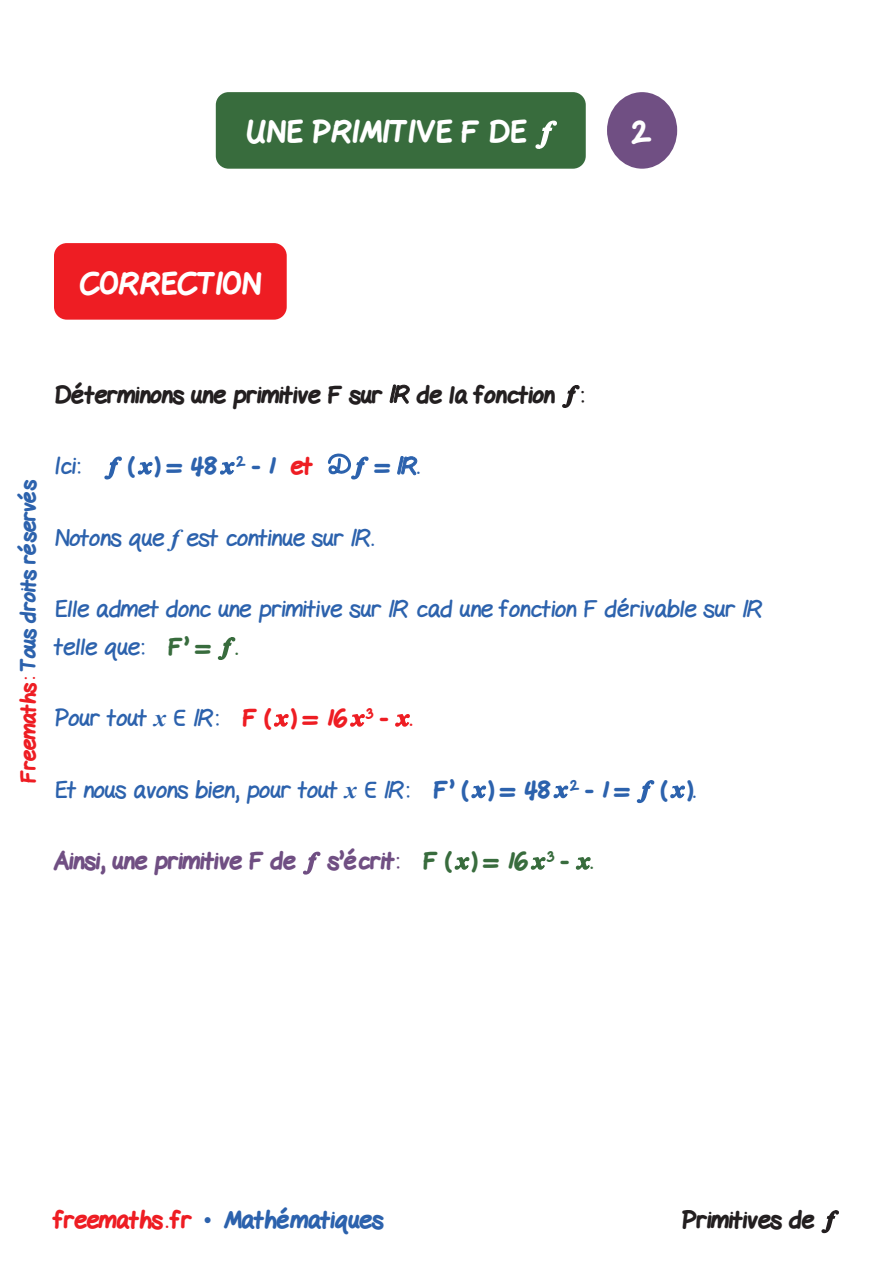
<style>
.page{position:relative;width:893px;height:1263px;background:#fff}
.page>*{position:absolute;margin:0;border:0;box-sizing:border-box;transform-origin:0 0}
.t1{font:800 30px "Gel Pen";color:#fff}
.Texte-corr{font:24px/37.5px "Gel Pen";color:#2c62ad}
.Texte-Ennonce{font:800 24px "Gel Pen";color:#231f20}
.Texte-corr-2{font:800 24px "Gel Pen";color:#2c62ad}
.Texte-corr-3{font:800 24px "Gel Pen";color:#704f83}
.t2{font:800 21px "Gel Pen";letter-spacing:-.01em;color:#2c62ad}
.s1{color:#ee1d23}
.s2{font-family:"Times New Roman";font-weight:700;font-style:italic}
.s3{font-weight:800;color:#386c3d}
.s4{color:#386c3d}
.s5{font-weight:800;color:#ee1d23}
.s6{font-weight:800}
.s7{font-family:"Times New Roman";font-weight:400}
</style>
<div class="page">
<div style="left:54px;top:243px;width:233px;height:77px;background:#ee1d23;border-radius:13px"></div>
<div style="left:607px;top:92px;width:70px;height:77px;background:#704f83;border-radius:50%"></div>
<div style="left:216px;top:92px;width:370px;height:77px;background:#386c3d;border-radius:13px"></div>
<svg style="left:535px;top:120px;width:22px;height:29px"></svg>
<svg style="left:389px;top:384px;width:21px;height:20px"></svg>
<svg style="left:562px;top:385px;width:18px;height:23px"></svg>
<svg style="left:104px;top:456px;width:18px;height:24px"></svg>
<svg style="left:137px;top:462px;width:16px;height:13px"></svg>
<svg style="left:220px;top:462px;width:15px;height:13px"></svg>
<svg style="left:327px;top:453px;width:42px;height:27px"></svg>
<svg style="left:397px;top:456px;width:20px;height:20px"></svg>
<svg style="left:217px;top:637px;width:19px;height:23px"></svg>
<svg style="left:273px;top:714px;width:16px;height:13px"></svg>
<svg style="left:350px;top:714px;width:15px;height:13px"></svg>
<svg style="left:395px;top:714px;width:15px;height:13px"></svg>
<svg style="left:471px;top:785px;width:16px;height:14px"></svg>
<svg style="left:553px;top:785px;width:16px;height:14px"></svg>
<svg style="left:636px;top:780px;width:19px;height:24px"></svg>
<svg style="left:670px;top:785px;width:15px;height:14px"></svg>
<svg style="left:303px;top:851px;width:18px;height:24px"></svg>
<svg style="left:454px;top:857px;width:16px;height:13px"></svg>
<svg style="left:530px;top:857px;width:16px;height:13px"></svg>
<svg style="left:575px;top:857px;width:16px;height:13px"></svg>
<svg style="left:821px;top:1210px;width:18px;height:24px"></svg>
<p class="t1" style="left:245px;top:109px;width:283px">UNE PRIMITIVE F DE</p>
<p class="t1" style="left:632px;top:109px;width:21px">2</p>
<p class="t1" style="left:80px;top:260px;width:183px">CORRECTION</p>
<p class="Texte-Ennonce" style="left:54px;top:376px;width:330px">Déterminons une primitive F sur</p>
<p class="Texte-Ennonce" style="left:417px;top:376px;width:169px">de la fonction :</p>
<p class="t2" style="left:12px;top:783px;width:305px;rotate:-90deg"><span class="s1">Freemaths:</span> Tous droits réservés</p>
<p class="Texte-corr" style="left:54px;top:445px;width:28px">Ici:</p>
<p class="Texte-corr-2" style="left:128px;top:447px;width:186px">( ) = 48 <sup>2</sup> - 1 <span class="s1">et</span></p>
<p class="Texte-corr-2" style="left:376px;top:447px;width:45px">= .</p>
<p class="Texte-corr" style="left:54px;top:516px;width:321px">Notons que <span class="s2">f</span> est continue sur ¨.</p>
<p class="Texte-corr" style="left:54px;top:588px;width:711px">Elle admet donc une primitive sur ¨ cad une fonction F dérivable sur ¨ telle que: <span class="s3">F’ =</span> <span class="s4">.</span></p>
<p class="Texte-corr" style="left:54px;top:697px;width:360px">Pour tout <span class="s2">x</span> ı ¨: <span class="s5">F ( ) = 16</span> <sup>3</sup> <span class="s5">- .</span></p>
<p class="Texte-corr" style="left:54px;top:768px;width:577px">Et nous avons bien, pour tout <span class="s2">x</span> ı ¨: <span class="s6">F’ ( ) = 48</span> <sup>2</sup> <span class="s6">- 1 =</span></p>
<p class="Texte-corr-2" style="left:660px;top:771px;width:37px">( ).</p>
<p class="Texte-corr-3" style="left:54px;top:842px;width:243px">Ainsi, une primitive F de</p>
<p class="Texte-corr-3" style="left:328px;top:842px;width:267px">s’écrit: <span class="s4">F ( ) = 16</span> <sup>3</sup> <span class="s4">- .</span></p>
<p class="Texte-corr-2" style="left:54px;top:1201px;width:331px"><span class="s1">freemaths . fr</span> <span class="s7">•</span> Mathématiques</p>
<p class="Texte-Ennonce" style="left:681px;top:1201px;width:134px">Primitives de</p>
</div>
